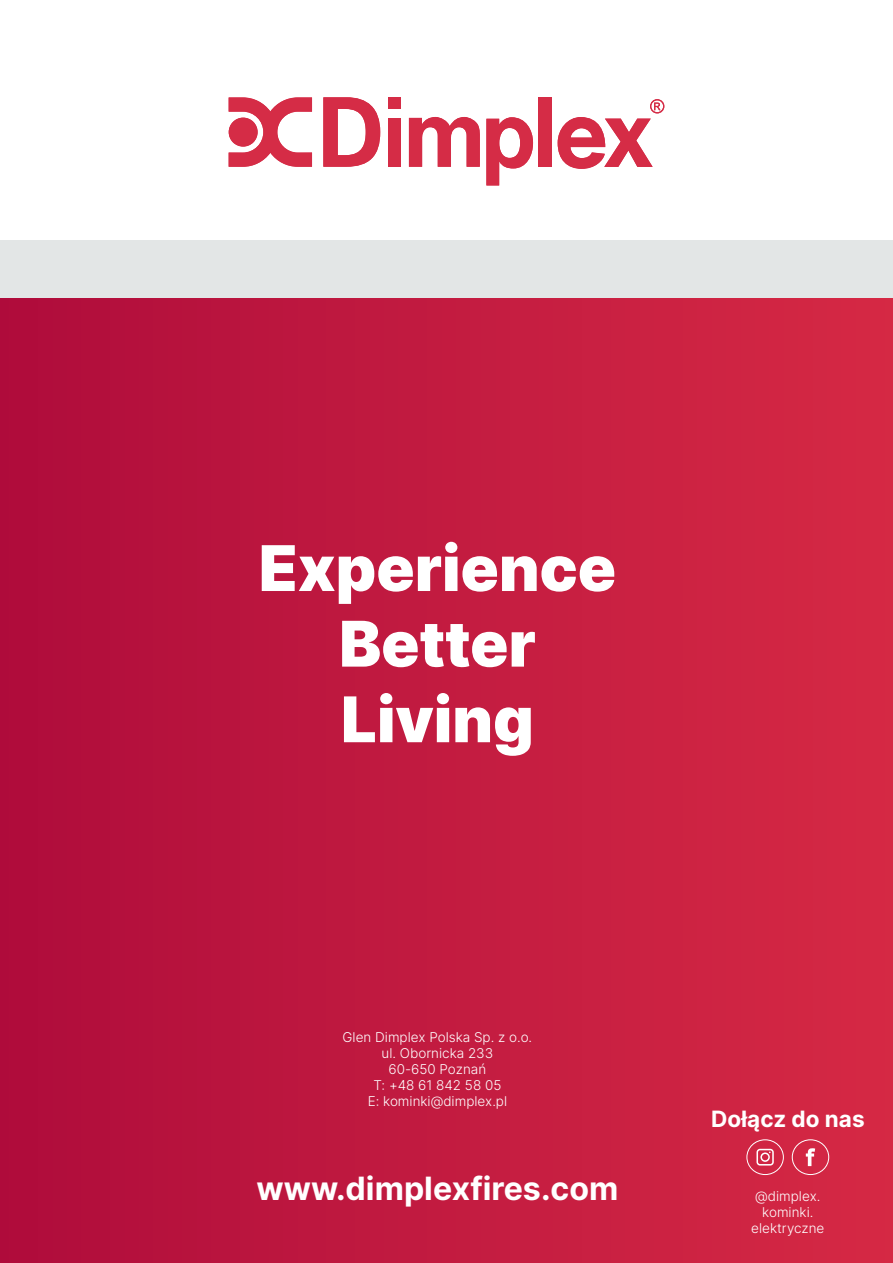
<style>
.page{position:relative;width:893px;height:1263px;background:#fff}
.page>*{position:absolute;margin:0;border:0;box-sizing:border-box;transform-origin:0 0}
.t1{font:900 63px/75.6px "Inter";color:#fff;text-align:center}
.t2{font:700 32.1px "Inter";color:#fff}
.t3{font:700 22.5px "Inter";color:#fff}
.t4{font:300 13.5px/16.2px "Inter";color:#fff;text-align:center}
</style>
<div class="page">
<div style="left:0;top:285px;width:893px;height:978px;background:linear-gradient(to right,#af0c3b,#d62a45)"></div>
<div style="left:0;top:240px;width:893px;height:58px;background:#e3e6e6"></div>
<div style="left:746px;top:1139px;width:38px;height:36px;border:1px solid #fff;border-radius:50%"></div>
<svg style="left:756px;top:1149px;width:18px;height:16px"></svg>
<div style="left:792px;top:1139px;width:37px;height:36px;border:1px solid #fff;border-radius:50%"></div>
<svg style="left:806px;top:1148px;width:9px;height:18px"></svg>
<svg style="left:229px;top:97px;width:83px;height:70px"></svg>
<svg style="left:323px;top:97px;width:57px;height:70px"></svg>
<div style="left:388px;top:98px;width:13px;height:11px;background:#d52c46"></div>
<div style="left:388px;top:118px;width:13px;height:49px;background:#d52c46"></div>
<svg style="left:409px;top:117px;width:71px;height:50px"></svg>
<div style="left:539px;top:97px;width:13px;height:70px;background:#d52c46"></div>
<svg style="left:486px;top:117px;width:47px;height:69px"></svg>
<svg style="left:558px;top:99px;width:106px;height:70px"></svg>
<h1 class="t1" style="left:259px;top:529px;width:359px">Experience<br>Better<br>Living</h1>
<p class="t4" style="left:343px;top:1028px;width:191px">Glen Dimplex Polska Sp. z o.o. ul. Obornicka 233<br>60-650 Poznań<br>T: +48 61 842 58 05<br>E: kominki@dimplex.pl</p>
<h2 class="t2" style="left:257px;top:1165px;width:363px">www.dimplexfires.com</h2>
<h3 class="t3" style="left:711px;top:1102px;width:155px">Dołącz do nas</h3>
<p class="t4" style="left:751px;top:1187px;width:75px">@dimplex. kominki. elektryczne</p>
</div>
